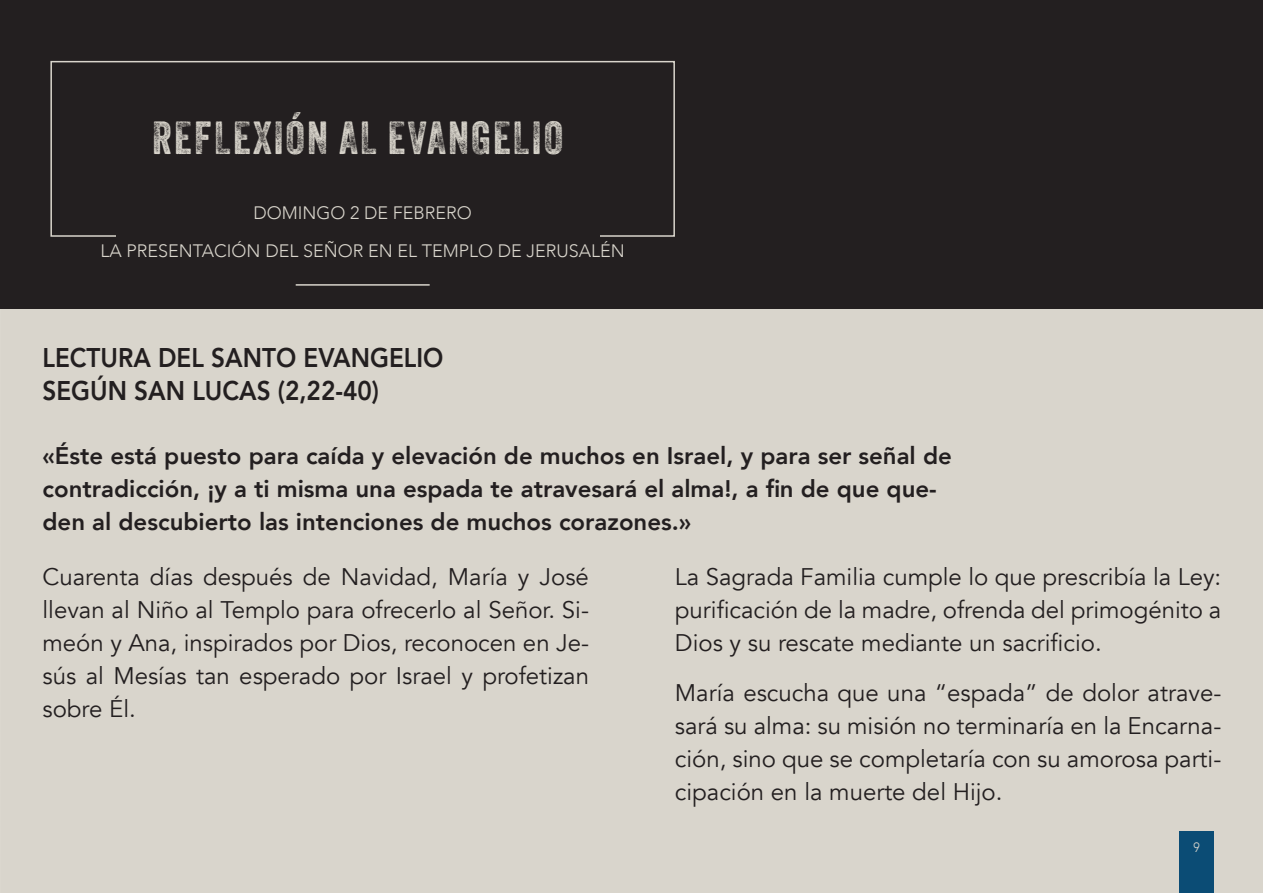
<style>
.page{position:relative;width:1263px;height:893px;background:#d9d5cc}
.page>*{position:absolute;margin:0;border:0;box-sizing:border-box;transform-origin:0 0}
.t1{font:45px "Veneer Three";letter-spacing:.05em;color:#d9d5cc}
.t2{font:800 27px/32.4px "Avenir";color:#231f20;scale:.9 1}
.t3{font:24px/33px "Avenir";color:#231f20;text-align:justify}
.t4{font:800 24px/33px "Avenir";color:#231f20}
.t5{font:300 18px/38.5px "Avenir";color:#d9d5cc;text-align:center}
.t6{font:300 13.5px "Avenir";color:#d9d5cc;scale:.9 1}
</style>
<div class="page">
<div style="left:1179px;top:831px;width:35px;height:62px;background:#0b4c75"></div>
<div style="left:0;top:0;width:1263px;height:308px;background:#231f20"></div>
<div style="left:50px;top:61px;width:625px;height:176px;border:2px solid #d9d5cc"></div>
<div style="left:116px;top:200px;width:483px;height:58px;background:#231f20"></div>
<hr style="left:296px;top:284px;width:134px;height:2px;background:#d9d5cc">
<h1 class="t1" style="left:152px;top:111px;width:412px">REFLEXIÓN AL EVANGELIO</h1>
<p class="t5" style="left:100px;top:193px;width:526px">DOMINGO 2 DE FEBRERO<br>LA PRESENTACIÓN DEL SEÑOR EN EL TEMPLO DE JERUSALÉN</p>
<p class="t2" style="left:43px;top:342px;width:447px">LECTURA DEL SANTO EVANGELIO<br>SEGÚN SAN LUCAS (2,22-40)</p>
<p class="t4" style="left:43px;top:439px;width:911px">«Éste está puesto para caída y elevación de muchos en Israel, y para ser señal de contradicción, ¡y a ti misma una espada te atravesará el alma!, a fin de que que&shy;den al descubierto las intenciones de muchos corazones.»</p>
<p class="t3" style="left:43px;top:561px;width:548px">Cuarenta días después de Navidad, María y José llevan al Niño al Templo para ofrecerlo al Señor. Si&shy;meón y Ana, inspirados por Dios, reconocen en Je&shy;sús al Mesías tan esperado por Israel y profetizan sobre Él.</p>
<p class="t3" style="left:675px;top:561px;width:548px">La Sagrada Familia cumple lo que prescribía la Ley: purificación de la madre, ofrenda del primogénito a Dios y su rescate mediante un sacrificio.</p>
<p class="t3" style="left:675px;top:677px;width:548px">María escucha que una “espada” de dolor atrave&shy;sará su alma: su misión no terminaría en la Encarna&shy;ción, sino que se completaría con su amorosa parti&shy;cipación en la muerte del Hijo.</p>
<p class="t6" style="left:1193px;top:839px;width:9px">9</p>
</div>
